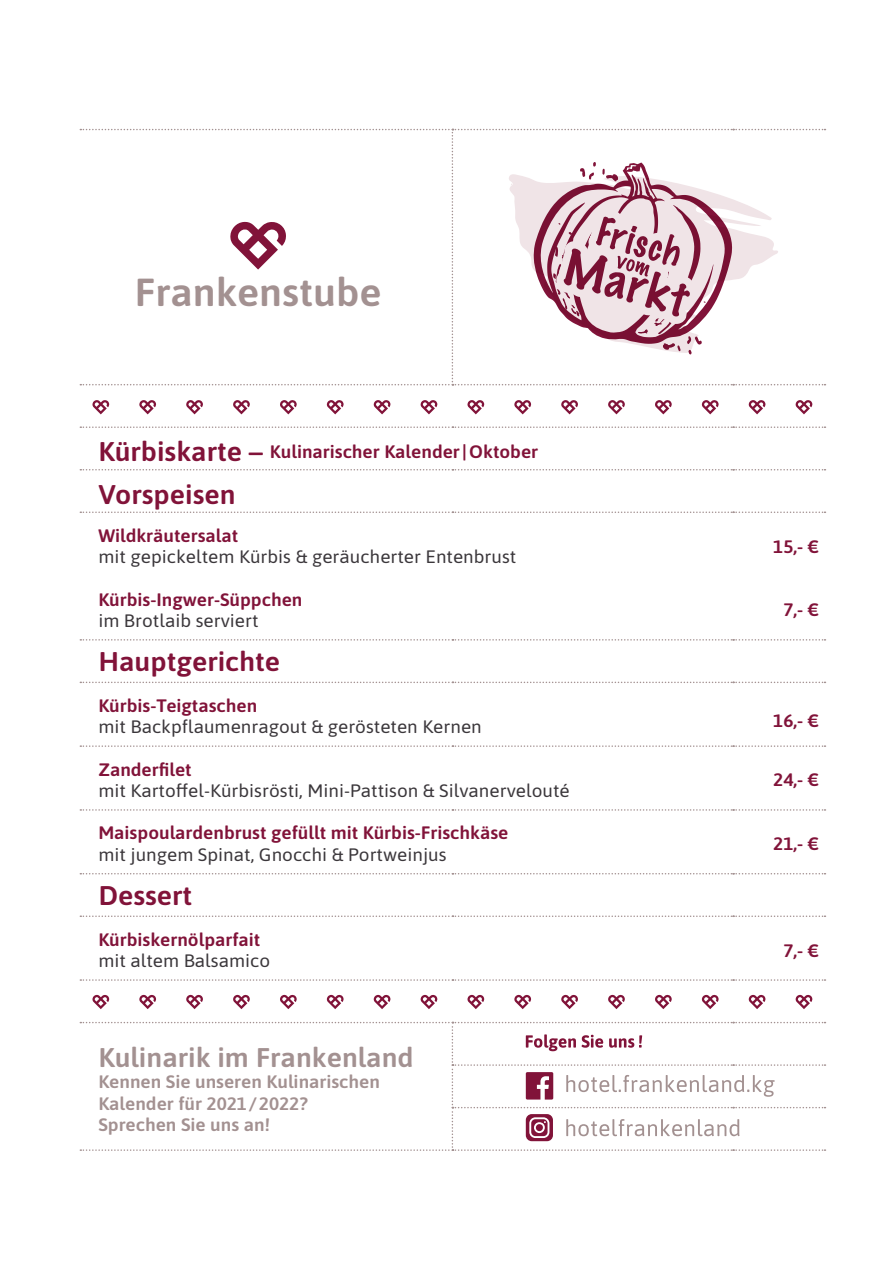
<style>
.page{position:relative;width:893px;height:1263px;background:#fff}
.page>*{position:absolute;margin:0;border:0;box-sizing:border-box;transform-origin:0 0}
.t1{font:600 39px "Asap";color:#a39191;scale:1.05 1}
.t2{font:600 27px "Asap";color:#811339;scale:1.05 1}
.t3{font:600 27px "Asap";color:#a39191;scale:1.05 1}
.t4{font:18px "Asap";color:#3b373b;scale:1.05 1}
.t5{font:600 18px "Asap";color:#811339;scale:1.05 1}
.t6{font:600 18px/21.6px "Asap";color:#a39191;scale:1.05 1}
.s1{font-size:27px}
</style>
<div class="page">
<svg style="left:80px;top:469px;width:745px;height:1px"></svg>
<svg style="left:80px;top:511px;width:745px;height:2px"></svg>
<svg style="left:80px;top:426px;width:745px;height:2px"></svg>
<svg style="left:80px;top:639px;width:745px;height:2px"></svg>
<svg style="left:80px;top:915px;width:745px;height:2px"></svg>
<svg style="left:80px;top:979px;width:745px;height:2px"></svg>
<svg style="left:80px;top:682px;width:745px;height:1px"></svg>
<svg style="left:80px;top:745px;width:745px;height:2px"></svg>
<svg style="left:80px;top:809px;width:745px;height:2px"></svg>
<svg style="left:80px;top:873px;width:745px;height:1px"></svg>
<svg style="left:92px;top:400px;width:17px;height:14px"></svg>
<svg style="left:467px;top:400px;width:17px;height:14px"></svg>
<svg style="left:280px;top:400px;width:17px;height:14px"></svg>
<svg style="left:186px;top:400px;width:17px;height:14px"></svg>
<svg style="left:374px;top:400px;width:16px;height:14px"></svg>
<svg style="left:749px;top:400px;width:16px;height:14px"></svg>
<svg style="left:139px;top:400px;width:17px;height:14px"></svg>
<svg style="left:514px;top:400px;width:17px;height:14px"></svg>
<svg style="left:327px;top:400px;width:17px;height:14px"></svg>
<svg style="left:710px;top:400px;width:9px;height:14px"></svg>
<svg style="left:233px;top:400px;width:17px;height:14px"></svg>
<svg style="left:420px;top:400px;width:17px;height:14px"></svg>
<svg style="left:795px;top:400px;width:17px;height:14px"></svg>
<svg style="left:92px;top:995px;width:17px;height:14px"></svg>
<svg style="left:467px;top:995px;width:17px;height:14px"></svg>
<svg style="left:280px;top:995px;width:17px;height:14px"></svg>
<svg style="left:655px;top:995px;width:17px;height:14px"></svg>
<svg style="left:186px;top:995px;width:17px;height:14px"></svg>
<svg style="left:561px;top:995px;width:17px;height:14px"></svg>
<svg style="left:374px;top:995px;width:16px;height:14px"></svg>
<svg style="left:749px;top:995px;width:16px;height:14px"></svg>
<svg style="left:139px;top:995px;width:17px;height:14px"></svg>
<svg style="left:514px;top:995px;width:17px;height:14px"></svg>
<svg style="left:327px;top:995px;width:17px;height:14px"></svg>
<svg style="left:702px;top:995px;width:17px;height:14px"></svg>
<svg style="left:233px;top:995px;width:17px;height:14px"></svg>
<svg style="left:608px;top:995px;width:17px;height:14px"></svg>
<svg style="left:420px;top:995px;width:17px;height:14px"></svg>
<svg style="left:795px;top:995px;width:17px;height:14px"></svg>
<svg style="left:80px;top:1022px;width:745px;height:129px"></svg>
<svg style="left:544px;top:128px;width:166px;height:513px"></svg>
<svg style="left:80px;top:129px;width:745px;height:256px"></svg>
<svg style="left:508px;top:174px;width:271px;height:181px"></svg>
<h1 class="t1" style="left:135px;top:265px;width:237px">Frankenstube</h1>
<p class="t5" style="left:98px;top:439px;width:420px"><span class="s1">Kürbiskarte –</span> Kulinarischer Kalender|Oktober</p>
<h2 class="t2" style="left:98px;top:475px;width:132px">Vorspeisen</h2>
<p class="t5" style="left:98px;top:523px;width:135px">Wildkräutersalat</p>
<p class="t4" style="left:98px;top:544px;width:400px">mit gepickeltem Kürbis &amp; geräucherter Entenbrust</p>
<p class="t5" style="left:98px;top:586px;width:196px">Kürbis-Ingwer-Süppchen</p>
<p class="t4" style="left:98px;top:608px;width:154px">im Brotlaib serviert</p>
<p class="t5" style="left:773px;top:533px;width:45px">15,- €</p>
<p class="t5" style="left:783px;top:597px;width:36px">7,- €</p>
<h2 class="t2" style="left:98px;top:642px;width:175px">Hauptgerichte</h2>
<p class="t5" style="left:98px;top:693px;width:153px">Kürbis-Teigtaschen</p>
<p class="t4" style="left:98px;top:715px;width:367px">mit Backpflaumenragout &amp; gerösteten Kernen</p>
<p class="t5" style="left:773px;top:708px;width:45px">16,- €</p>
<p class="t5" style="left:98px;top:757px;width:90px">Zanderfilet</p>
<p class="t4" style="left:98px;top:778px;width:450px">mit Kartoffel-Kürbisrösti, Mini-Pattison &amp; Silvanervelouté</p>
<p class="t5" style="left:773px;top:767px;width:45px">24,- €</p>
<p class="t5" style="left:98px;top:820px;width:392px">Maispoulardenbrust gefüllt mit Kürbis-Frischkäse</p>
<p class="t4" style="left:98px;top:842px;width:333px">mit jungem Spinat, Gnocchi &amp; Portweinjus</p>
<h2 class="t2" style="left:98px;top:876px;width:91px">Dessert</h2>
<p class="t5" style="left:98px;top:927px;width:156px">Kürbiskernölparfait</p>
<p class="t4" style="left:98px;top:948px;width:165px">mit altem Balsamico</p>
<h2 class="t3" style="left:98px;top:1038px;width:302px">Kulinarik im Frankenland</h2>
<p class="t6" style="left:98px;top:1070px;width:270px">Kennen Sie unseren Kulinarischen<br>Kalender für 2021/2022?<br>Sprechen Sie uns an!</p>
<p class="t5" style="left:773px;top:831px;width:45px">21,- €</p>
<p class="t5" style="left:783px;top:937px;width:36px">7,- €</p>
</div>
